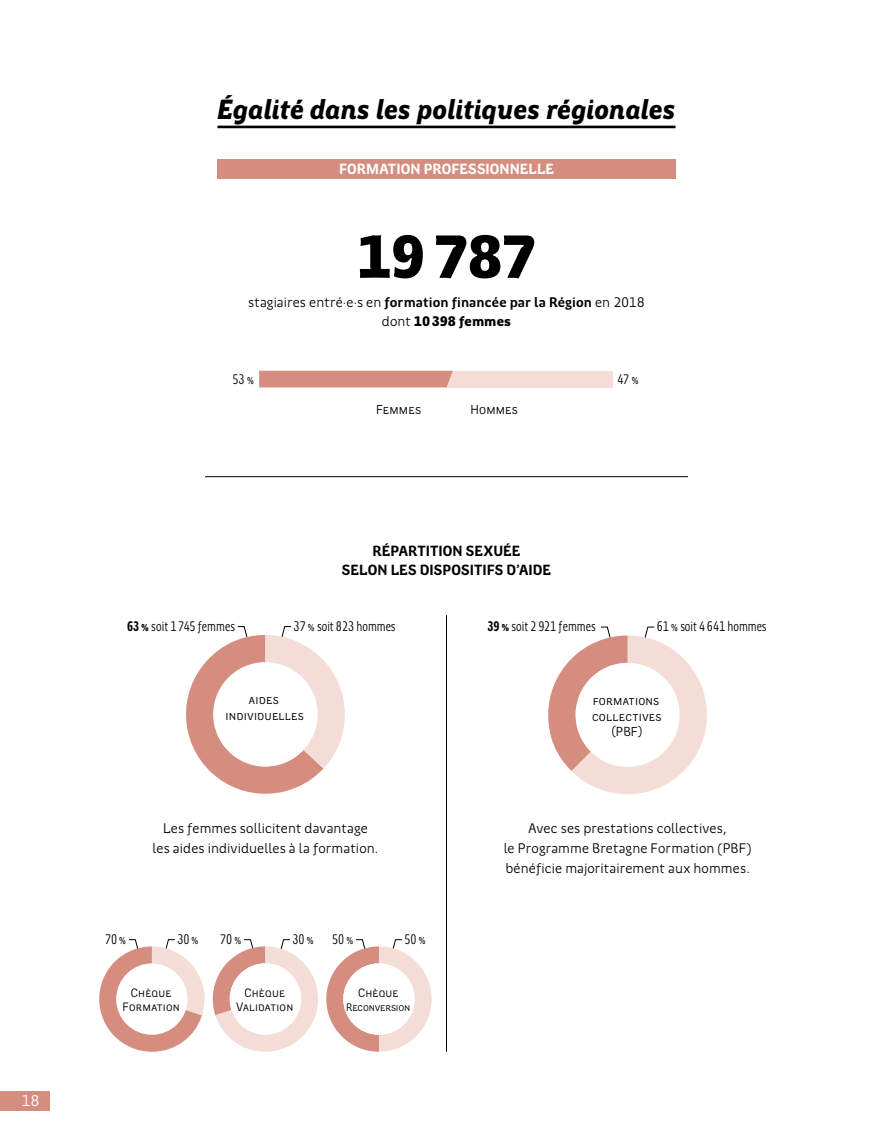
<style>
.page{position:relative;width:893px;height:1141px;background:#fff}
.page>*{position:absolute;margin:0;border:0;box-sizing:border-box;transform-origin:0 0}
.t1{font:900 61.25px "Region Bretagne New";letter-spacing:-.025em;color:#000}
.t2{font:italic 900 28px "Region Bretagne New";letter-spacing:-.005em;color:#000}
.t3{font:15.75px "Region Bretagne New";color:#fff}
.t4{font:700 14.88px/19.8px "Region Bretagne New";letter-spacing:.005em;color:#000;text-align:center}
.t5{font:700 14.88px "Region Bretagne New";letter-spacing:.005em;color:#fff}
.t6{font:14px/19.8px "Region Bretagne New";letter-spacing:.01em;color:#000;text-align:center}
.t7{font:14px "Region Bretagne Cond New";color:#000}
.t8{font:13.12px/15.8px "Region Bretagne New";letter-spacing:.01em;color:#000;text-align:center}
.t9{font:12.25px/14px "Region Bretagne New";letter-spacing:.015em;color:#000;text-align:center}
.t10{font:10.85px "Region Bretagne New";letter-spacing:-.015em;color:#000}
.s1{font-weight:700}
.s2{font-weight:900}
</style>
<div class="page">
<hr style="left:217px;top:126px;width:458px;height:2px;background:#000">
<div style="left:217px;top:159px;width:459px;height:20px;background:#d48d7e"></div>
<hr style="left:205px;top:476px;width:483px;height:1px;background:#000">
<hr style="left:446px;top:615px;width:1px;height:437px;background:#000">
<div style="left:0;top:1091px;width:50px;height:20px;background:#d48d7e"></div>
<svg style="left:548px;top:627px;width:159px;height:167px"></svg>
<div style="left:446px;top:371px;width:167px;height:16px;background:#f3ddd6"></div>
<div style="left:259px;top:371px;width:194px;height:16px;background:#d48d7e"></div>
<svg style="left:186px;top:626px;width:159px;height:168px"></svg>
<svg style="left:99px;top:939px;width:219px;height:113px"></svg>
<div style="left:230px;top:963px;width:71px;height:72px;background:#fff;border-radius:50%"></div>
<svg style="left:326px;top:939px;width:106px;height:113px"></svg>
<div style="left:343px;top:963px;width:72px;height:72px;background:#fff;border-radius:50%"></div>
<p class="t3" style="left:22px;top:1092px;width:20px">18</p>
<h2 class="t2" style="left:217px;top:94px;width:460px">Égalité dans les politiques régionales</h2>
<p class="t5" style="left:339px;top:161px;width:217px">FORMATION PROFESSIONNELLE</p>
<h1 class="t1" style="left:356px;top:223px;width:182px">19787</h1>
<p class="t6" style="left:248px;top:293px;width:398px;line-height:19.2px">stagiaires entré·e·s en <span class="s1">formation financée par la Région</span> en 2018 dont <span class="s2">10398 femmes</span></p>
<p class="t7" style="left:232px;top:371px;width:23px">53 %</p>
<p class="t7" style="left:618px;top:371px;width:23px">47 %</p>
<p class="t8" style="left:376px;top:402px;width:46px">Femmes</p>
<p class="t8" style="left:470px;top:402px;width:49px">Hommes</p>
<p class="t4" style="left:342px;top:541px;width:211px">RÉPARTITION SEXUÉE<br>SELON LES DISPOSITIFS D’AIDE</p>
<p class="t7" style="left:127px;top:618px;width:109px"><span class="s1">63%</span> soit 1 745 femmes</p>
<p class="t7" style="left:294px;top:618px;width:103px">37% soit 823 hommes</p>
<p class="t7" style="left:487px;top:619px;width:110px"><span class="s1">39%</span> soit 2 921 femmes</p>
<p class="t7" style="left:657px;top:619px;width:111px">61% soit 4 641 hommes</p>
<p class="t8" style="left:226px;top:692px;width:80px">aides individuelles</p>
<p class="t6" style="left:153px;top:819px;width:227px">Les femmes sollicitent davantage<br>les aides individuelles à la formation.</p>
<p class="t7" style="left:105px;top:931px;width:23px">70%</p>
<p class="t7" style="left:177px;top:931px;width:23px">30%</p>
<p class="t9" style="left:123px;top:986px;width:59px">Chèque<br>Formation</p>
<p class="t7" style="left:220px;top:931px;width:23px">70%</p>
<p class="t7" style="left:292px;top:931px;width:23px">30%</p>
<p class="t9" style="left:236px;top:986px;width:59px">Chèque<br>Validation</p>
<p class="t7" style="left:332px;top:931px;width:23px">50%</p>
<p class="t7" style="left:404px;top:931px;width:23px">50%</p>
<p class="t9" style="left:358px;top:986px;width:42px">Chèque</p>
<p class="t10" style="left:346px;top:1001px;width:66px">Reconversion</p>
<p class="t8" style="left:592px;top:693px;width:71px">formations collectives (PBF)</p>
<p class="t6" style="left:504px;top:819px;width:249px">Avec ses prestations collectives,<br>le Programme Bretagne Formation (PBF) bénéficie majoritairement aux hommes.</p>
</div>
